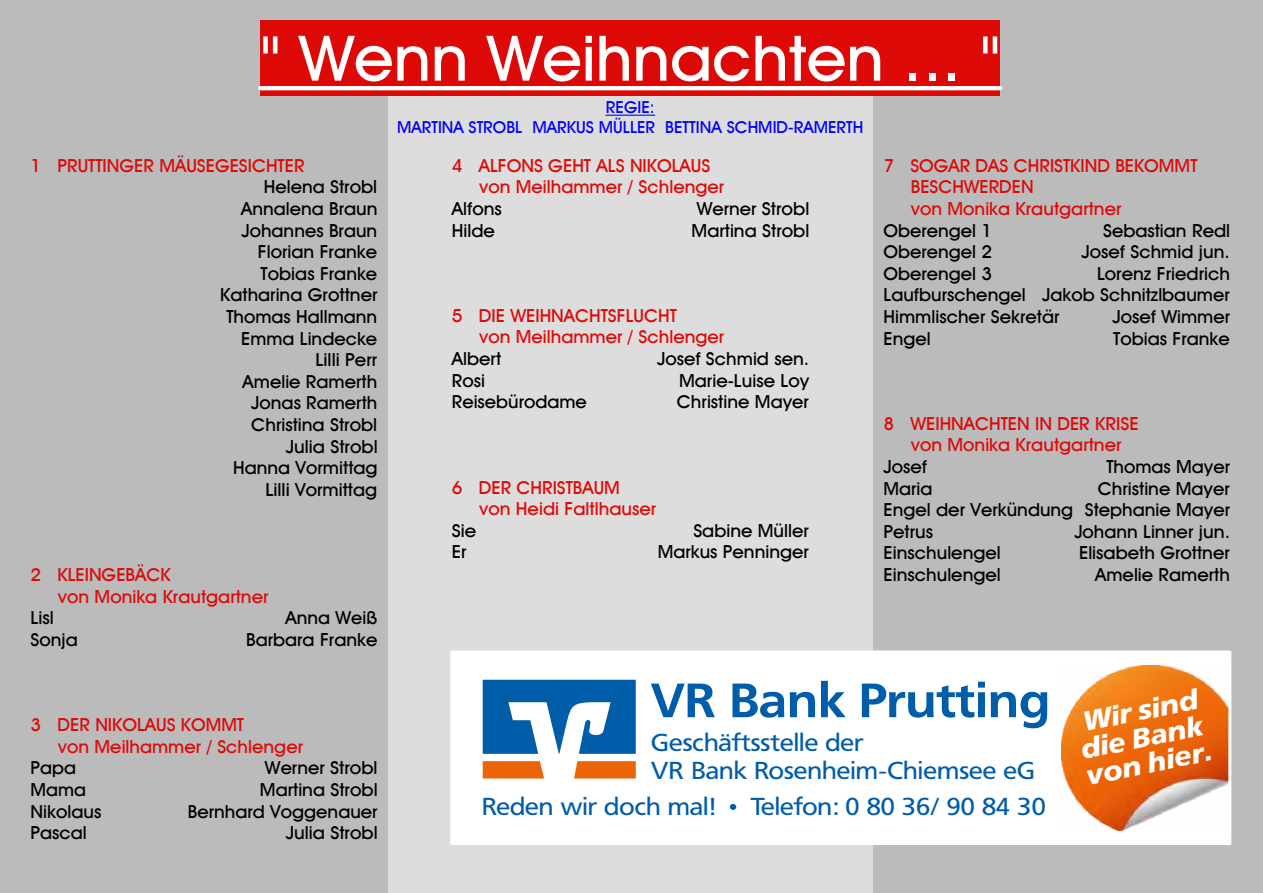
<style>
.page{position:relative;width:1263px;height:893px;background:#bbb}
.page>*{position:absolute;margin:0;border:0;box-sizing:border-box;transform-origin:0 0}
.t1{font:500 63px "Avant Garde IT Cby BT";color:#fff;scale:1.07 1}
.t2{font:700 47.7px "Frutiger VR";color:#005da9;scale:1.08 1}
.t3{font:italic 700 27px/26.5px "Frutiger VR";color:#fff;scale:1.05 1}
.t4{font:24.3px/27.9px "Frutiger VR";color:#005da9;scale:1.08 1}
.t5{font:500 18px/21.6px "Avant Garde IT Cby BT";color:#000;text-align:right;scale:1.04 1}
.t6{font:500 18px/21.6px "Avant Garde IT Cby BT";color:#dd0907;scale:1.05 1}
.t7{font:500 18px/21.6px "Avant Garde IT Cby BT";color:#000}
.t8{font:500 18px/21.6px "Avant Garde IT Cby BT";color:#000;scale:1.05 1}
.t9{font:500 18px/21.6px "Avant Garde IT Cby BT";color:#000;scale:1.06 1}
.t10{font:500 16.5px/19.8px "Avant Garde IT Cby BT";color:#00f;text-align:center}
</style>
<div class="page">
<div style="left:388px;top:96px;width:485px;height:797px;background:#ddd"></div>
<div style="left:452px;top:652px;width:778px;height:191px;background:#fff"></div>
<svg style="left:574px;top:761px;width:62px;height:17px"></svg>
<svg style="left:483px;top:761px;width:61px;height:17px"></svg>
<svg style="left:483px;top:680px;width:153px;height:74px"></svg>
<img style="left:1061px;top:666px;width:166px;height:165px">
<svg style="left:730px;top:804px;width:6px;height:6px"></svg>
<div style="left:450px;top:650px;width:781px;height:195px;border:3px solid #fff"></div>
<div style="left:260px;top:20px;width:740px;height:76px;background:#dd0907"></div>
<hr style="left:260px;top:86px;width:740px;height:4px;background:#fff">
<hr style="left:606px;top:115px;width:49px;height:1px;background:#00f">
<h1 class="t1" style="left:260px;top:20px;width:693px">" Wenn Weihnachten ... "</h1>
<p class="t6" style="left:31px;top:154px;width:262px">1 PRUTTINGER MÄUSEGESICHTER</p>
<p class="t5" style="left:220px;top:176px;width:153px">Helena Strobl<br>Annalena Braun<br>Johannes Braun<br>Florian Franke<br>Tobias Franke<br>Katharina Grottner<br>Thomas Hallmann<br>Emma Lindecke<br>Lilli Perr<br>Amelie Ramerth<br>Jonas Ramerth<br>Christina Strobl<br>Julia Strobl<br>Hanna Vormittag<br>Lilli Vormittag</p>
<p class="t6" style="left:58px;top:564px;width:202px;text-indent:-27px">2 KLEINGEBÄCK<br>von Monika Krautgartner</p>
<p class="t9" style="left:31px;top:607px;width:46px">Lisl<br>Sonja</p>
<p class="t5" style="left:246px;top:607px;width:128px">Anna Weiß<br>Barbara Franke</p>
<p class="t6" style="left:58px;top:714px;width:235px;text-indent:-27px">3 DER NIKOLAUS KOMMT<br>von Meilhammer / Schlenger</p>
<p class="t7" style="left:31px;top:757px;width:72px">Papa<br>Mama<br>Nikolaus<br>Pascal</p>
<p class="t7" style="left:188px;top:757px;width:191px;text-align:right">Werner Strobl<br>Martina Strobl<br>Bernhard Voggenauer<br>Julia Strobl</p>
<p class="t10" style="left:397px;top:97px;width:468px">REGIE:<br>MARTINA STROBL MARKUS MÜLLER BETTINA SCHMID-RAMERTH</p>
<p class="t6" style="left:479px;top:154px;width:235px;text-indent:-27px">4 ALFONS GEHT ALS NIKOLAUS von Meilhammer / Schlenger</p>
<p class="t6" style="left:911px;top:154px;width:274px;text-indent:-27px">7 SOGAR DAS CHRISTKIND BEKOMMT<br>BESCHWERDEN<br>von Monika Krautgartner</p>
<p class="t8" style="left:452px;top:198px;width:49px">Alfons<br>Hilde</p>
<p class="t7" style="left:692px;top:198px;width:119px">Werner Strobl<br>Martina Strobl</p>
<p class="t7" style="left:883px;top:219px;width:178px">Oberengel 1<br>Oberengel 2<br>Oberengel 3<br>Laufburschengel<br>Himmlischer Sekretär<br>Engel</p>
<p class="t5" style="left:1042px;top:219px;width:182px">Sebastian Redl<br>Josef Schmid jun.<br>Lorenz Friedrich<br>Jakob Schnitzlbaumer<br>Josef Wimmer<br>Tobias Franke</p>
<p class="t6" style="left:479px;top:304px;width:235px;text-indent:-27px">5 DIE WEIHNACHTSFLUCHT<br>von Meilhammer / Schlenger</p>
<p class="t5" style="left:452px;top:348px;width:131px;text-align:left">Albert<br>Rosi<br>Reisebürodame</p>
<p class="t5" style="left:677px;top:348px;width:129px;text-align:justify;text-indent:-20px">Josef Schmid sen.<br>Marie-Luise Loy Christine Mayer</p>
<p class="t6" style="left:479px;top:476px;width:170px;text-indent:-27px">6 DER CHRISTBAUM<br>von Heidi Faltlhauser</p>
<p class="t8" style="left:452px;top:519px;width:25px">Sie<br>Er</p>
<p class="t5" style="left:658px;top:519px;width:147px">Sabine Müller<br>Markus Penninger</p>
<p class="t6" style="left:883px;top:412px;width:245px;text-align:center">8 WEIHNACHTEN IN DER KRISE von Monika Krautgartner</p>
<p class="t5" style="left:883px;top:456px;width:184px;text-align:left">Josef<br>Maria<br>Engel der Verkündung<br>Petrus<br>Einschulengel<br>Einschulengel</p>
<p class="t5" style="left:1074px;top:456px;width:151px">Thomas Mayer<br>Christine Mayer<br>Stephanie Mayer<br>Johann Linner jun.<br>Elisabeth Grottner<br>Amelie Ramerth</p>
<h2 class="t2" style="left:651px;top:672px;width:371px">VR Bank Prutting</h2>
<h3 class="t4" style="left:651px;top:729px;width:357px">Geschäftsstelle der<br>VR Bank Rosenheim-Chiemsee eG</h3>
<h3 class="t4" style="left:482px;top:793px;width:218px">Reden wir doch mal!</h3>
<h3 class="t4" style="left:751px;top:793px;width:275px">Telefon: 0 80 36/ 90 84 30</h3>
<h3 class="t3" style="left:1074px;top:710px;width:123px;rotate:-11deg">Wir sind die Bank von hier.</h3>
</div>
